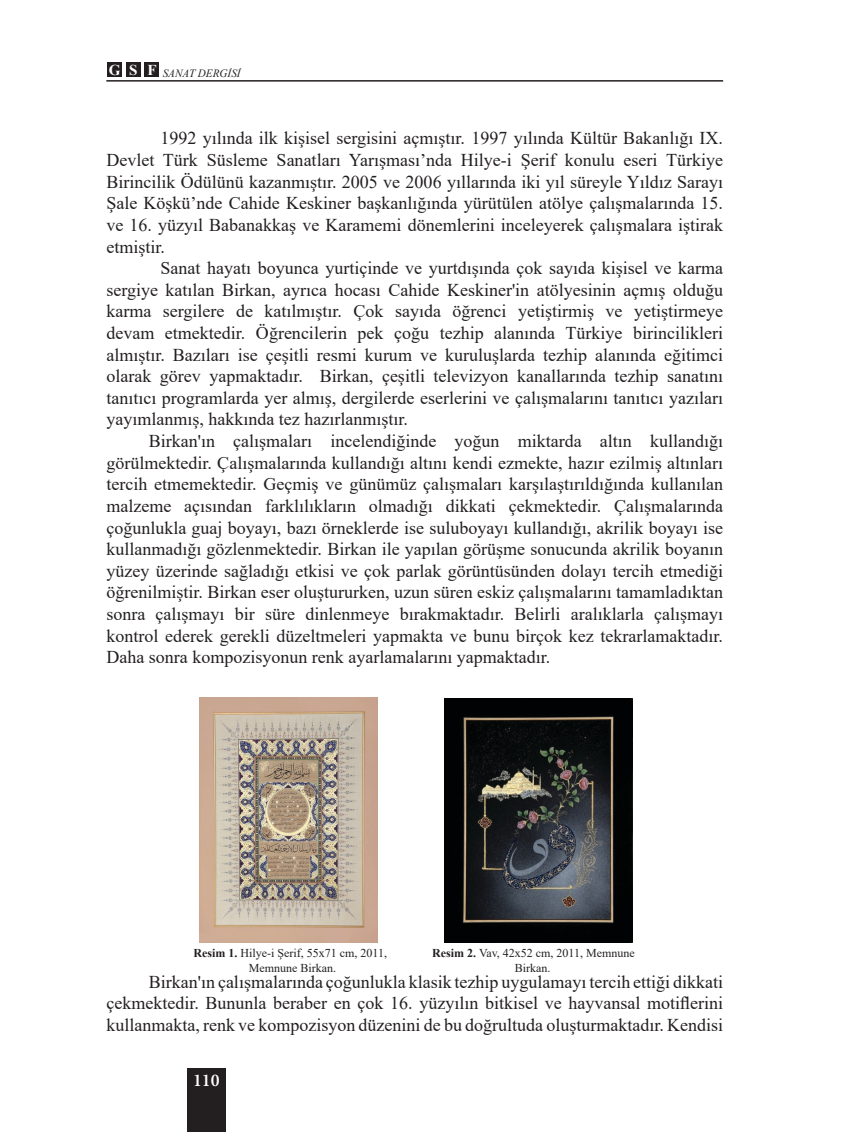
<style>
.page{position:relative;width:855px;height:1132px;background:#fff}
.page>*{position:absolute;margin:0;border:0;box-sizing:border-box;transform-origin:0 0}
.t1{font:18px/21.6px "Times New Roman";color:#231f20;text-align:justify}
.t2{font:600 18px "Minion Pro";color:#fff}
.t3{font:12px "Times New Roman";color:#231f20}
.t4{font:italic 11.25px "Times New Roman";color:#231f20}
.s1{font-weight:700}
</style>
<div class="page">
<hr style="left:106px;top:80px;width:617px;height:2px;background:#231f20">
<div style="left:187px;top:1067px;width:38px;height:64px;background:#231f20"></div>
<div style="left:107px;top:62px;width:15px;height:15px;background:#231f20"></div>
<div style="left:126px;top:62px;width:15px;height:15px;background:#231f20"></div>
<div style="left:144px;top:62px;width:15px;height:15px;background:#231f20"></div>
<img style="left:199px;top:697px;width:178px;height:245px">
<img style="left:444px;top:698px;width:188px;height:244px">
<p class="t4" style="left:109px;top:65px;width:133px"><sup>G</sup> <sup>S</sup> <sup>F</sup> SANAT DERGİSİ</p>
<p class="t1" style="left:106px;top:127px;width:618px;text-indent:54px">1992 yılında ilk kişisel sergisini açmıştır. 1997 yılında Kültür Bakanlığı IX.<br>Devlet Türk Süsleme Sanatları Yarışması’nda Hilye-i Şerif konulu eseri Türkiye Birincilik Ödülünü kazanmıştır. 2005 ve 2006 yıllarında iki yıl süreyle Yıldız Sarayı Şale Köşkü’nde Cahide Keskiner başkanlığında yürütülen atölye çalışmalarında 15. ve 16. yüzyıl Babanakkaş ve Karamemi dönemlerini inceleyerek çalışmalara iştirak etmiştir.</p>
<p class="t1" style="left:106px;top:256px;width:618px;text-indent:54px">Sanat hayatı boyunca yurtiçinde ve yurtdışında çok sayıda kişisel ve karma sergiye katılan Birkan, ayrıca hocası Cahide Keskiner'in atölyesinin açmış olduğu karma sergilere de katılmıştır. Çok sayıda öğrenci yetiştirmiş ve yetiştirmeye devam etmektedir. Öğrencilerin pek çoğu tezhip alanında Türkiye birincilikleri almıştır. Bazıları ise çeşitli resmi kurum ve kuruluşlarda tezhip alanında eğitimci olarak görev yapmaktadır. Birkan, çeşitli televizyon kanallarında tezhip sanatını tanıtıcı programlarda yer almış, dergilerde eserlerini ve çalışmalarını tanıtıcı yazıları yayımlanmış, hakkında tez hazırlanmıştır.</p>
<p class="t1" style="left:106px;top:429px;width:618px;text-indent:43px">Birkan'ın çalışmaları incelendiğinde yoğun miktarda altın kullandığı görülmektedir. Çalışmalarında kullandığı altını kendi ezmekte, hazır ezilmiş altınları tercih etmemektedir. Geçmiş ve günümüz çalışmaları karşılaştırıldığında kullanılan malzeme açısından farklılıkların olmadığı dikkati çekmektedir. Çalışmalarında çoğunlukla guaj boyayı, bazı örneklerde ise suluboyayı kullandığı, akrilik boyayı ise kullanmadığı gözlenmektedir. Birkan ile yapılan görüşme sonucunda akrilik boyanın yüzey üzerinde sağladığı etkisi ve çok parlak görüntüsünden dolayı tercih etmediği öğrenilmiştir. Birkan eser oluştururken, uzun süren eskiz çalışmalarını tamamladıktan sonra çalışmayı bir süre dinlenmeye bırakmaktadır. Belirli aralıklarla çalışmayı kontrol ederek gerekli düzeltmeleri yapmakta ve bunu birçok kez tekrarlamaktadır.<br>Daha sonra kompozisyonun renk ayarlamalarını yapmaktadır.</p>
<p class="t3" style="left:194px;top:944px;width:195px"><span class="s1">Resim 1.</span> Hilye-i Şerif, 55x71 cm, 2011,</p>
<p class="t3" style="left:432px;top:944px;width:204px"><span class="s1">Resim 2.</span> Vav, 42x52 cm, 2011, Memnune</p>
<p class="t3" style="left:249px;top:958px;width:89px">Memnune Birkan.</p>
<p class="t3" style="left:515px;top:958px;width:37px">Birkan.</p>
<p class="t1" style="left:106px;top:969px;width:618px;text-indent:43px">Birkan'ın çalışmalarında çoğunlukla klasik tezhip uygulamayı tercih ettiği dikkati çekmektedir. Bununla beraber en çok 16. yüzyılın bitkisel ve hayvansal motiflerini kullanmakta, renk ve kompozisyon düzenini de bu doğrultuda oluşturmaktadır. Kendisi</p>
<p class="t2" style="left:193px;top:1067px;width:28px">110</p>
</div>
